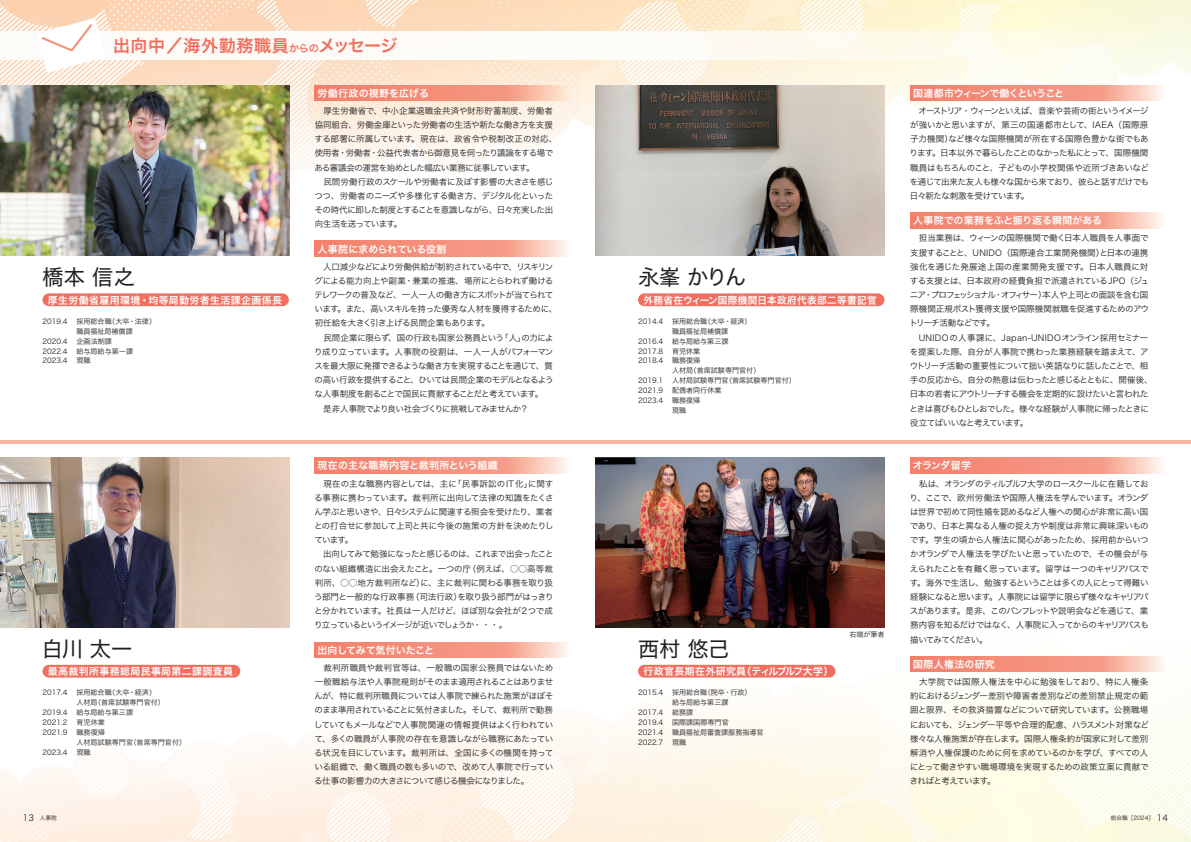
<style>
.page{position:relative;width:1191px;height:842px;background:#fff}
.page>*{position:absolute;margin:0;border:0;box-sizing:border-box;transform-origin:0 0}
.t1{font:21.3px "Hiragino Sans W4";color:#231f20}
.t2{font:17px "Hiragino Sans W6";letter-spacing:.03em;color:#f26f5f}
.t3{font:9.9px "Hiragino Sans W6";letter-spacing:.035em;color:#fff}
.t4{font:9.9px "Hiragino Sans W6";color:#fff}
.t5{font:9.9px "Hiragino Sans W6";letter-spacing:-.045em;color:#fff}
.t6{font:9.9px "Hiragino Sans W6";letter-spacing:-.015em;color:#fff}
.t7{font:8.5px/14.2px "Hiragino Sans W3";letter-spacing:-.04em;color:#231f20;text-align:justify}
.t8{font:7.1px/9.9px "Hiragino Sans W3";color:#231f20;text-align:justify}
.t9{font:5.7px "Hiragino Sans W3";color:#231f20}
.s1{font-size:10.2px}
.s2{font-size:8.5px}
</style>
<div class="page">
<img style="left:0;top:0;width:1191px;height:842px">
<img style="left:0;top:85px;width:289px;height:170px">
<img style="left:0;top:458px;width:289px;height:170px">
<img style="left:595px;top:85px;width:289px;height:170px">
<img style="left:595px;top:458px;width:289px;height:170px">
<img style="left:910px;top:458px;width:255px;height:15px">
<img style="left:910px;top:85px;width:255px;height:16px">
<img style="left:315px;top:85px;width:255px;height:16px">
<img style="left:315px;top:458px;width:255px;height:15px">
<img style="left:910px;top:656px;width:255px;height:16px">
<img style="left:910px;top:213px;width:255px;height:15px">
<img style="left:315px;top:241px;width:255px;height:16px">
<img style="left:315px;top:642px;width:255px;height:16px">
<img style="left:0;top:31px;width:1191px;height:29px">
<svg style="left:37px;top:18px;width:68px;height:55px"></svg>
<hr style="left:0;top:441px;width:1191px;height:3px;background:#f9b4a2">
<div style="left:43px;top:293px;width:246px;height:13px;background:#f26f5f;border-radius:6px"></div>
<div style="left:43px;top:665px;width:197px;height:12px;background:#f26f5f;border-radius:6px"></div>
<div style="left:638px;top:665px;width:197px;height:12px;background:#f26f5f;border-radius:6px"></div>
<div style="left:638px;top:293px;width:246px;height:13px;background:#f26f5f;border-radius:6px"></div>
<h2 class="t2" style="left:113px;top:30px;width:286px">出向中／海外勤務職員<span class="s1">からの</span>メッセージ</h2>
<p class="t3" style="left:317px;top:84px;width:113px">労働行政の視野を広げる</p>
<p class="t7" style="left:314px;top:103px;width:244px;text-align:left">　厚生労働省で、中小企業退職金共済や財形貯蓄制度、労働者協同組合、労働金庫といった労働者の生活や新たな働き方を支援する部署に所属しています。現在は、政省令や税制改正の対応、使用者・労働者・公益代表者から御意見を伺ったり議論をする場である審議会の運営を始めとした幅広い業務に従事しています。<br>　民間労働行政のスケールや労働者に及ぼす影響の大きさを感じつつ、労働者のニーズや多様化する働き方、デジタル化といったその時代に即した制度とすることを意識しながら、日々充実した出向生活を送っています。</p>
<h1 class="t1" style="left:43px;top:258px;width:94px">橋本 信之</h1>
<p class="t3" style="left:48px;top:291px;width:236px">厚生労働省雇用環境・均等局勤労者生活課企画係長</p>
<p class="t8" style="left:43px;top:316px;width:27px">2019.4</p>
<p class="t8" style="left:43px;top:335px;width:27px">2020.4<br>2022.4<br>2023.4</p>
<p class="t8" style="left:77px;top:316px;width:81px;text-align:left">採用総合職（大卒・法律）職員福祉局補償課<br>企画法制課<br>給与局給与第一課<br>現職</p>
<h1 class="t1" style="left:42px;top:629px;width:92px">白川 太一</h1>
<p class="t3" style="left:48px;top:662px;width:186px">最高裁判所事務総局民事局第二課調査員</p>
<p class="t8" style="left:43px;top:687px;width:27px">2017.4</p>
<p class="t8" style="left:43px;top:707px;width:27px">2019.4<br>2021.2<br>2021.9</p>
<p class="t8" style="left:43px;top:746px;width:27px">2023.4</p>
<p class="t8" style="left:77px;top:687px;width:111px;text-align:left">採用総合職（大卒・経済）<br>人材局（首席試験専門官付）<br>給与局給与第三課<br>育児休業<br>職務復帰<br>人材局試験専門官（首席専門官付）現職</p>
<p class="t4" style="left:317px;top:240px;width:130px">人事院に求められている役割</p>
<p class="t7" style="left:314px;top:259px;width:245px;text-align:left">　人口減少などにより労働供給が制約されている中で、リスキリングによる能力向上や副業・兼業の推進、場所にとらわれず働けるテレワークの普及など、一人一人の働き方にスポットが当てられています。また、高いスキルを持った優秀な人材を獲得するために、初任給を大きく引き上げる民間企業もあります。<br>　民間企業に限らず、国の行政も国家公務員という「人」の力により成り立っています。人事院の役割は、一人一人がパフォーマンスを最大限に発揮できるような働き方を実現することを通じて、質の高い行政を提供すること、ひいては民間企業のモデルとなるような人事制度を創ることで国民に貢献することだと考えています。<br>　是非人事院でより良い社会づくりに挑戦してみませんか？</p>
<p class="t3" style="left:317px;top:457px;width:182px">現在の主な職務内容と裁判所という組織</p>
<p class="t7" style="left:314px;top:476px;width:241px;text-align:left">　現在の主な職務内容としては、主に「民事訴訟のIT化」に関する事務に携わっています。裁判所に出向して法律の知識をたくさん学ぶと思いきや、日々システムに関連する照会を受けたり、業者との打合せに参加して上司と共に今後の施策の方針を決めたりしています。<br>　出向してみて勉強になったと感じるのは、これまで出会ったことのない組織構造に出会えたこと。一つの庁（例えば、○○高等裁判所、○○地方裁判所など）に、主に裁判に関わる事務を取り扱う部門と一般的な行政事務（司法行政）を取り扱う部門がはっきりと分かれています。社長は一人だけど、ほぼ別な会社が２つで成り立っているというイメージが近いでしょうか・・・。</p>
<p class="t6" style="left:317px;top:641px;width:118px">出向してみて気付いたこと</p>
<p class="t7" style="left:314px;top:660px;width:241px">　裁判所職員や裁判官等は、一般職の国家公務員ではないため一般職給与法や人事院規則がそのまま適用されることはありませんが、特に裁判所職員については人事院で練られた施策がほぼそのまま準用されていることに気付きました。そして、裁判所で勤務していてもメールなどで人事院関連の情報提供はよく行われていて、多くの職員が人事院の存在を意識しながら職務にあたっている状況を目にしています。裁判所は、全国に多くの機関を持っている組織で、働く職員の数も多いので、改めて人事院で行っている仕事の影響力の大きさについて感じる機会になりました。</p>
<h1 class="t1" style="left:638px;top:258px;width:110px">永峯 かりん</h1>
<p class="t3" style="left:643px;top:291px;width:235px">外務省在ウィーン国際機関日本政府代表部二等書記官</p>
<p class="t8" style="left:638px;top:316px;width:27px">2014.4</p>
<p class="t8" style="left:638px;top:335px;width:27px">2016.4<br>2017.8<br>2018.4</p>
<p class="t8" style="left:638px;top:375px;width:27px">2019.1<br>2021.9<br>2023.4</p>
<p class="t8" style="left:672px;top:316px;width:125px;text-align:left">採用総合職（大卒・経済）<br>職員福祉局補償課<br>給与局給与第三課<br>育児休業<br>職務復帰<br>人材局（首席試験専門官付）<br>人材局試験専門官（首席試験専門官付）配偶者同行休業<br>職務復帰<br>現職</p>
<h1 class="t1" style="left:638px;top:629px;width:93px">西村 悠己</h1>
<p class="t3" style="left:643px;top:662px;width:191px">行政官長期在外研究員（ティルブルフ大学）</p>
<p class="t8" style="left:638px;top:687px;width:27px">2015.4</p>
<p class="t8" style="left:638px;top:707px;width:27px">2017.4<br>2019.4<br>2021.4<br>2022.7</p>
<p class="t8" style="left:672px;top:687px;width:93px;text-align:left">採用総合職（院卒・行政）<br>給与局給与第三課<br>総務課<br>国際課国際専門官<br>職員福祉局審査課服務指導官現職</p>
<p class="t8" style="left:849px;top:629px;width:37px">右端が筆者</p>
<p class="t5" style="left:913px;top:84px;width:153px">国連都市ウィーンで働くということ</p>
<p class="t7" style="left:909px;top:103px;width:241px">　オーストリア・ウィーンといえば、音楽や芸術の街というイメージが強いかと思いますが、第三の国連都市として、IAEA（国際原子力機関）など様々な国際機関が所在する国際色豊かな街でもあります。日本以外で暮らしたことのなかった私にとって、国際機関職員はもちろんのこと、子どもの小学校関係や近所づきあいなどを通じて出来た友人も様々な国から来ており、彼らと話すだけでも日々新たな刺激を受けています。</p>
<p class="t4" style="left:913px;top:211px;width:190px">人事院での業務をふと振り返る瞬間がある</p>
<p class="t7" style="left:909px;top:230px;width:245px;text-align:left">　担当業務は、ウィーンの国際機関で働く日本人職員を人事面で支援することと、UNIDO（国際連合工業開発機関）と日本の連携強化を通じた発展途上国の産業開発支援です。日本人職員に対する支援とは、日本政府の経費負担で派遣されているJPO（ジュニア・プロフェッショナル・オフィサー）本人や上司との面談を含む国際機関正規ポスト獲得支援や国際機関就職を促進するためのアウトリーチ活動などです。<br>　UNIDOの人事課に、Japan-UNIDOオンライン採用セミナーを提案した際、自分が人事院で携わった業務経験を踏まえて、アウトリーチ活動の重要性について拙い英語なりに話したことで、相手の反応から、自分の熱意は伝わったと感じるとともに、開催後、日本の若者にアウトリーチする機会を定期的に設けたいと言われたときは喜びもひとしおでした。様々な経験が人事院に帰ったときに役立てばいいなと考えています。</p>
<p class="t3" style="left:913px;top:457px;width:60px">オランダ留学</p>
<p class="t7" style="left:909px;top:476px;width:241px">　私は、オランダのティルブルフ大学のロースクールに在籍しており、ここで、欧州労働法や国際人権法を学んでいます。オランダは世界で初めて同性婚を認めるなど人権への関心が非常に高い国であり、日本と異なる人権の捉え方や制度は非常に興味深いものです。学生の頃から人権法に関心があったため、採用前からいつかオランダで人権法を学びたいと思っていたので、その機会が与えられたことを有難く思っています。留学は一つのキャリアパスです。海外で生活し、勉強するということは多くの人にとって得難い経験になると思います。人事院には留学に限らず様々なキャリアパスがあります。是非、このパンフレットや説明会などを通じて、業務内容を知るだけではなく、人事院に入ってからのキャリアパスも描いてみてください。</p>
<p class="t3" style="left:913px;top:655px;width:83px">国際人権法の研究</p>
<p class="t7" style="left:910px;top:674px;width:240px">　大学院では国際人権法を中心に勉強をしており、特に人権条約におけるジェンダー差別や障害者差別などの差別禁止規定の範囲と限界、その救済措置などについて研究しています。公務職場においても、ジェンダー平等や合理的配慮、ハラスメント対策など様々な人権施策が存在します。国際人権条約が国家に対して差別解消や人権保護のために何を求めているのかを学び、すべての人にとって働きやすい職場環境を実現するための政策立案に貢献できればと考えています。</p>
<p class="t9" style="left:23px;top:813px;width:35px"><span class="s2">13</span> 人事院</p>
<p class="t9" style="left:1110px;top:813px;width:59px">総合職［2024］ <span class="s2">14</span></p>
</div>
